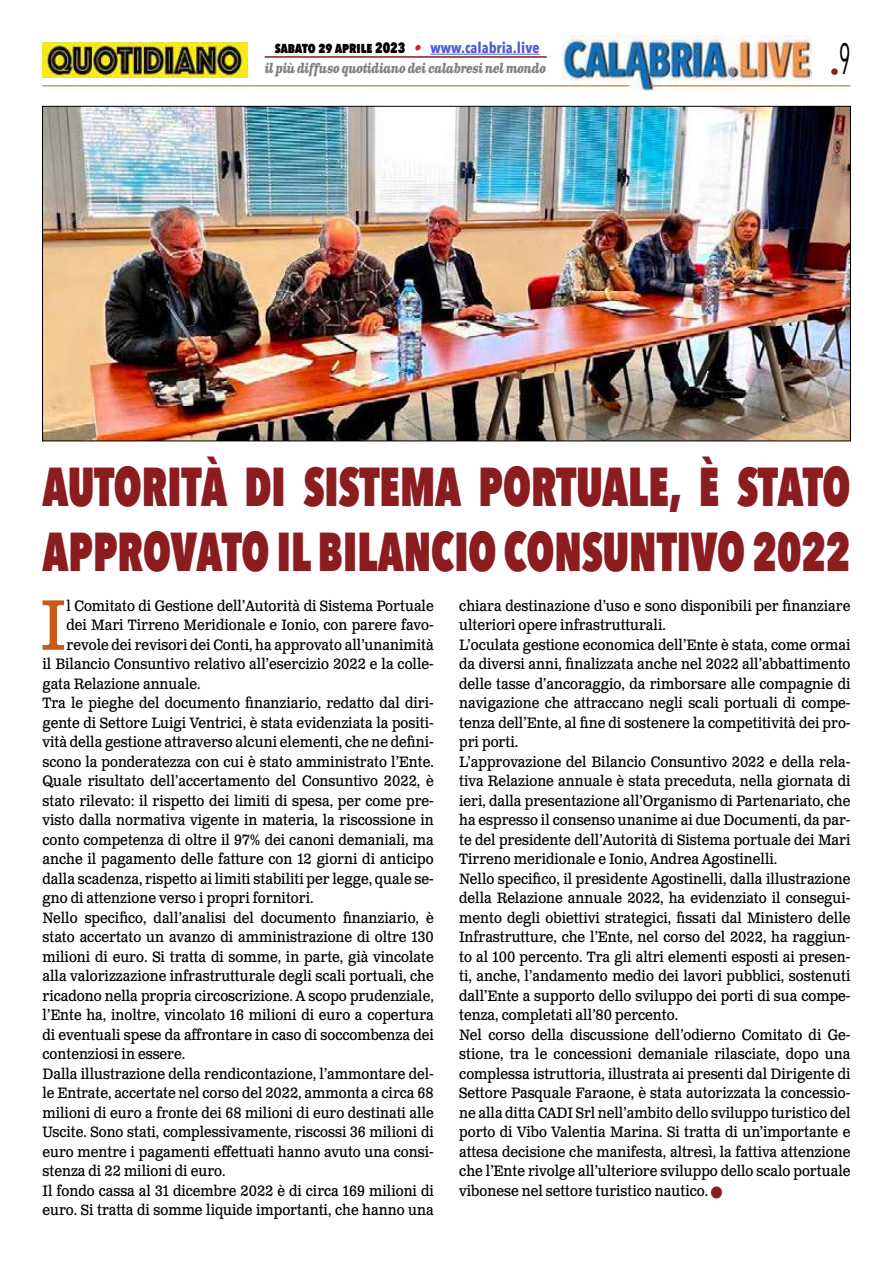
<style>
.page{position:relative;width:893px;height:1263px;background:#fff}
.page>*{position:absolute;margin:0;border:0;box-sizing:border-box;transform-origin:0 0}
.t1{font:71.25px "Clarendon Text Pro";color:#c85a19;scale:.9 1}
.t2{font:800 54.6px/64.5px "Avenir Next Condensed";color:#8b1c1f;scale:.8 1}
.t3{font:18px "Avenir Next Condensed";color:#8b1c1f}
.t4{font:15px/19.5px "Clarendon Text Pro";color:#000;scale:.9 1}
.t5{font:800 15px "Avenir Next Condensed";color:#000;scale:.9 1}
.t6{font:italic 700 13.5px "Clarendon Text Pro";letter-spacing:-.05em;color:#808285;scale:.79 1}
.s1{font-family:"Clarendon Text Pro";font-weight:700;font-style:italic;color:#ce242b}
.s2{font-weight:700;color:#4f5cd6}
.s3{color:#8b1c1f}
</style>
<div class="page">
<img style="left:563px;top:36px;width:248px;height:54px">
<hr style="left:43px;top:85px;width:586px;height:1px;background:#c85a19">
<hr style="left:651px;top:85px;width:199px;height:1px;background:#c85a19">
<hr style="left:430px;top:54px;width:109px;height:1px;background:#4f5cd6">
<hr style="left:265px;top:56px;width:282px;height:2px;background:#8b1c1f">
<img style="left:43px;top:43px;width:204px;height:34px">
<img style="left:44px;top:108px;width:805px;height:331px">
<p class="t5" style="left:275px;top:38px;width:296px">sabato 29 aprile 2023 <span class="s1">•</span> <span class="s2">www.calabria.live</span></p>
<p class="t6" style="left:265px;top:60px;width:358px">il più diffuso quotidiano dei calabresi nel mondo</p>
<p class="t3" style="left:830px;top:57px;width:22px">•<sup>9</sup></p>
<h2 class="t2" style="left:43px;top:454px;width:1011px">AUTORITÀ DI SISTEMA PORTUALE, È STATO<br>APPROVATO IL BILANCIO CONSUNTIVO 2022</h2>
<h1 class="t1" style="left:40px;top:582px;width:31px">I</h1>
<p class="t4" style="left:67px;top:596px;width:409px">l Comitato di Gestione dell’Autorità di Sistema Portuale</p>
<p class="t4" style="left:67px;top:616px;width:409px">dei Mari Tirreno Meridionale e Ionio, con parere favo-</p>
<p class="t4" style="left:67px;top:635px;width:409px">revole dei revisori dei Conti, ha approvato all’unanimità</p>
<p class="t4" style="left:43px;top:655px;width:436px">il Bilancio Consuntivo relativo all’esercizio 2022 e la colle-</p>
<p class="t4" style="left:43px;top:674px;width:177px">gata Relazione annuale.</p>
<p class="t4" style="left:43px;top:694px;width:436px">Tra le pieghe del documento finanziario, redatto dal diri-</p>
<p class="t4" style="left:43px;top:713px;width:436px">gente di Settore Luigi Ventrici, è stata evidenziata la positi-</p>
<p class="t4" style="left:43px;top:733px;width:436px">vità della gestione attraverso alcuni elementi, che ne defini-</p>
<p class="t4" style="left:43px;top:752px;width:436px">scono la ponderatezza con cui è stato amministrato l’Ente.</p>
<p class="t4" style="left:43px;top:772px;width:436px">Quale risultato dell’accertamento del Consuntivo 2022, è</p>
<p class="t4" style="left:43px;top:791px;width:436px">stato rilevato: il rispetto dei limiti di spesa, per come pre-</p>
<p class="t4" style="left:43px;top:811px;width:436px">visto dalla normativa vigente in materia, la riscossione in</p>
<p class="t4" style="left:43px;top:830px;width:436px">conto competenza di oltre il 97% dei canoni demaniali, ma</p>
<p class="t4" style="left:43px;top:850px;width:436px">anche il pagamento delle fatture con 12 giorni di anticipo</p>
<p class="t4" style="left:43px;top:869px;width:436px">dalla scadenza, rispetto ai limiti stabiliti per legge, quale se-</p>
<p class="t4" style="left:43px;top:889px;width:303px">gno di attenzione verso i propri fornitori.</p>
<p class="t4" style="left:43px;top:908px;width:436px">Nello specifico, dall’analisi del documento finanziario, è</p>
<p class="t4" style="left:43px;top:928px;width:436px">stato accertato un avanzo di amministrazione di oltre 130</p>
<p class="t4" style="left:43px;top:947px;width:436px">milioni di euro. Si tratta di somme, in parte, già vincolate</p>
<p class="t4" style="left:43px;top:967px;width:436px">alla valorizzazione infrastrutturale degli scali portuali, che</p>
<p class="t4" style="left:43px;top:986px;width:436px">ricadono nella propria circoscrizione. A scopo prudenziale,</p>
<p class="t4" style="left:43px;top:1006px;width:436px">l’Ente ha, inoltre, vincolato 16 milioni di euro a copertura</p>
<p class="t4" style="left:43px;top:1025px;width:436px">di eventuali spese da affrontare in caso di soccombenza dei</p>
<p class="t4" style="left:43px;top:1045px;width:160px">contenziosi in essere.</p>
<p class="t4" style="left:43px;top:1064px;width:436px">Dalla illustrazione della rendicontazione, l’ammontare del-</p>
<p class="t4" style="left:43px;top:1084px;width:436px">le Entrate, accertate nel corso del 2022, ammonta a circa 68</p>
<p class="t4" style="left:43px;top:1103px;width:436px">milioni di euro a fronte dei 68 milioni di euro destinati alle</p>
<p class="t4" style="left:43px;top:1123px;width:436px">Uscite. Sono stati, complessivamente, riscossi 36 milioni di</p>
<p class="t4" style="left:43px;top:1142px;width:436px">euro mentre i pagamenti effettuati hanno avuto una consi-</p>
<p class="t4" style="left:43px;top:1162px;width:205px">stenza di 22 milioni di euro.</p>
<p class="t4" style="left:43px;top:1181px;width:436px">Il fondo cassa al 31 dicembre 2022 è di circa 169 milioni di</p>
<p class="t4" style="left:43px;top:1201px;width:436px">euro. Si tratta di somme liquide importanti, che hanno una</p>
<p class="t4" style="left:459px;top:596px;width:436px">chiara destinazione d’uso e sono disponibili per finanziare ulteriori opere infrastrutturali.<br>L’oculata gestione economica dell’Ente è stata, come ormai da diversi anni, finalizzata anche nel 2022 all’abbattimento delle tasse d’ancoraggio, da rimborsare alle compagnie di navigazione che attraccano negli scali portuali di compe&shy;tenza dell’Ente, al fine di sostenere la competitività dei pro&shy;pri porti.<br>L’approvazione del Bilancio Consuntivo 2022 e della rela&shy;tiva Relazione annuale è stata preceduta, nella giornata di ieri, dalla presentazione all’Organismo di Partenariato, che ha espresso il consenso unanime ai due Documenti, da par&shy;te del presidente dell’Autorità di Sistema portuale dei Mari Tirreno meridionale e Ionio, Andrea Agostinelli.<br>Nello specifico, il presidente Agostinelli, dalla illustrazione della Relazione annuale 2022, ha evidenziato il consegui&shy;mento degli obiettivi strategici, fissati dal Ministero delle Infrastrutture, che l’Ente, nel corso del 2022, ha raggiun&shy;to al 100 percento. Tra gli altri elementi esposti ai presen&shy;ti, anche, l’andamento medio dei lavori pubblici, sostenuti dall’Ente a supporto dello sviluppo dei porti di sua compe&shy;tenza, completati all’80 percento.<br>Nel corso della discussione dell’odierno Comitato di Ge&shy;stione, tra le concessioni demaniale rilasciate, dopo una complessa istruttoria, illustrata ai presenti dal Dirigente di Settore Pasquale Faraone, è stata autorizzata la concessio&shy;ne alla ditta CADI Srl nell’ambito dello sviluppo turistico del porto di Vibo Valentia Marina. Si tratta di un’importante e attesa decisione che manifesta, altresì, la fattiva attenzione che l’Ente rivolge all’ulteriore sviluppo dello scalo portuale vibonese nel settore turistico nautico. <span class="s3">■</span></p>
</div>
